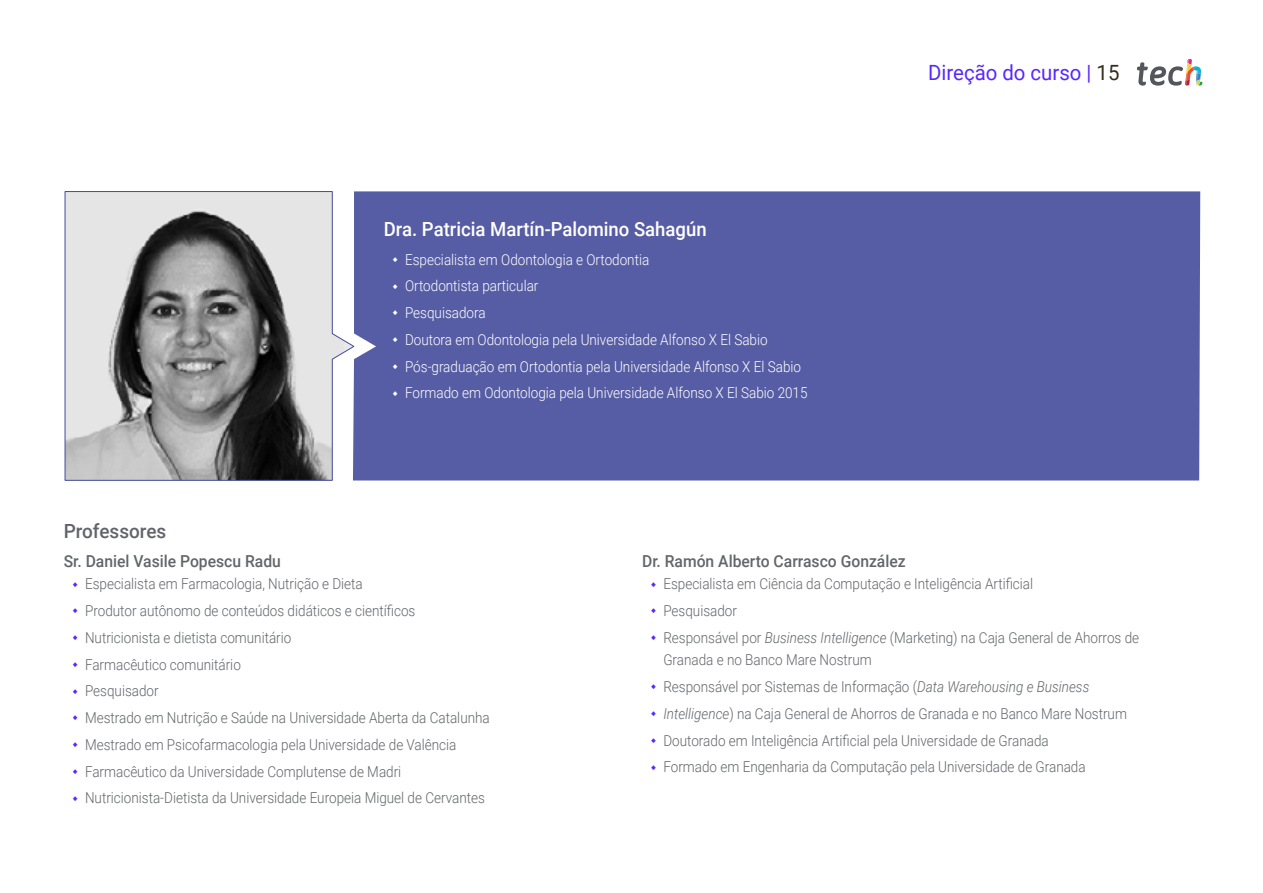
<style>
.page{position:relative;width:1263px;height:893px;background:#fff}
.page>*{position:absolute;margin:0;border:0;box-sizing:border-box;transform-origin:0 0}
.t1{font:21px "Roboto";color:#5927ff}
.t2{font:500 19.5px "Roboto";color:#fff;scale:.95 1}
.t3{font:500 19.5px "Roboto";color:#61646a}
.t4{font:500 16.5px "Roboto";color:#63656a;scale:.95 1}
.t5{font:300 15px/26.7px "Roboto";color:#63656a;scale:.9 1}
.t6{font:300 15px/26.7px "Roboto";color:#61646a;scale:.9 1}
.t7{font:300 15px/26.7px "Roboto";color:#fff;scale:.9 1}
.s1{color:#312e20}
.s2{font-style:italic}
</style>
<div class="page">
<div style="left:355px;top:191px;width:845px;height:289px;background:#575da4"></div>
<svg style="left:65px;top:191px;width:290px;height:290px;background:#a4a4a5"></svg>
<svg style="left:1137px;top:59px;width:65px;height:27px"></svg>
<svg style="left:393px;top:257px;width:5px;height:5px"></svg>
<svg style="left:393px;top:284px;width:5px;height:5px"></svg>
<svg style="left:393px;top:310px;width:5px;height:5px"></svg>
<svg style="left:393px;top:337px;width:5px;height:5px"></svg>
<svg style="left:393px;top:364px;width:5px;height:5px"></svg>
<svg style="left:393px;top:391px;width:5px;height:5px"></svg>
<h2 class="t2" style="left:384px;top:215px;width:341px">Dra. Patricia Martín-Palomino Sahagún</h2>
<p class="t7" style="left:405px;top:245px;width:449px">Especialista em Odontologia e Ortodontia<br>Ortodontista particular<br>Pesquisadora<br>Doutora em Odontologia pela Universidade Alfonso X El Sabio Pós-graduação em Ortodontia pela Universidade Alfonso X El Sabio Formado em Odontologia pela Universidade Alfonso X El Sabio 2015</p>
<h1 class="t1" style="left:928px;top:57px;width:193px">Direção do curso | <span class="s1">15</span></h1>
<h2 class="t3" style="left:64px;top:517px;width:104px">Professores</h2>
<p class="t4" style="left:64px;top:550px;width:230px">Sr. Daniel Vasile Popescu Radu</p>
<p class="t6" style="left:85px;top:570px;width:451px">Especialista em Farmacologia, Nutrição e Dieta<br>Produtor autônomo de conteúdos didáticos e científicos Nutricionista e dietista comunitário<br>Farmacêutico comunitário<br>Pesquisador<br>Mestrado em Nutrição e Saúde na Universidade Aberta da Catalunha Mestrado em Psicofarmacologia pela Universidade de Valência Farmacêutico da Universidade Complutense de Madri Nutricionista-Dietista da Universidade Europeia Miguel de Cervantes</p>
<p class="t4" style="left:642px;top:549px;width:279px">Dr. Ramón Alberto Carrasco González</p>
<p class="t5" style="left:663px;top:570px;width:530px">Especialista em Ciência da Computação e Inteligência Artificial<br>Pesquisador<br>Responsável por <span class="s2">Business Intelligence</span> (Marketing) na Caja General de Ahorros de</p>
<p class="t5" style="left:663px;top:646px;width:517px">Granada e no Banco Mare Nostrum<br>Responsável por Sistemas de Informação (<span class="s2">Data Warehousing e Business Intelligence</span>) na Caja General de Ahorros de Granada e no Banco Mare Nostrum Doutorado em Inteligência Artificial pela Universidade de Granada<br>Formado em Engenharia da Computação pela Universidade de Granada</p>
</div>
